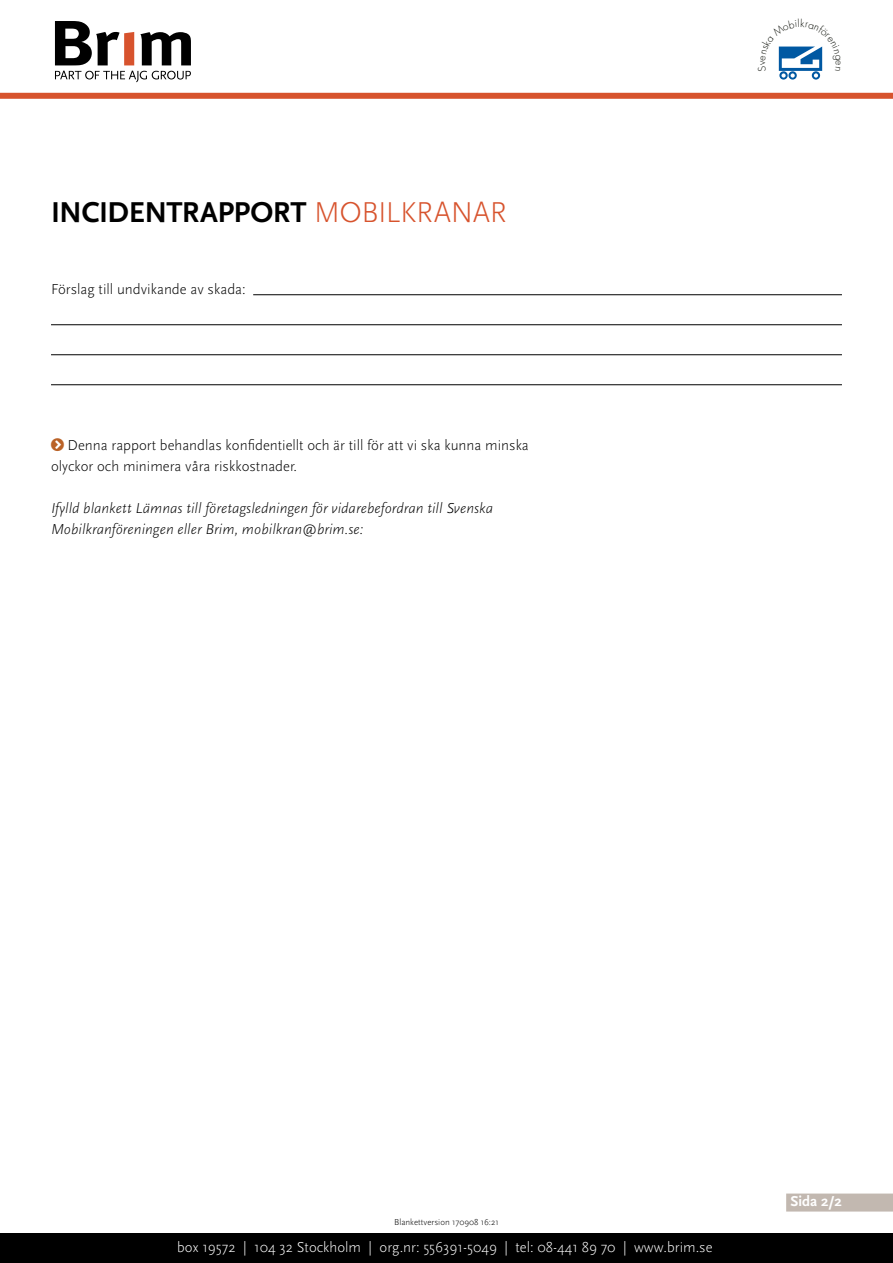
<style>
.page{position:relative;width:893px;height:1263px;background:#fff}
.page>*{position:absolute;margin:0;border:0;box-sizing:border-box;transform-origin:0 0}
.t1{font:700 30px "Scala Sans";letter-spacing:-.015em;color:#000}
.t2{font:300 15px/21px "Scala Sans";color:#000}
.t3{font:italic 300 15px/21px "Scala Sans";color:#000}
.t4{font:300 15px "Scala Sans";color:#fff}
.t5{font:700 15px "Scala Sans";color:#fff}
.t6{font:300 9px "Scala Sans";color:#000}
.s1{font-weight:300;color:#d7532d}
</style>
<div class="page">
<div style="left:0;top:1233px;width:893px;height:30px;background:#000"></div>
<div style="left:786px;top:1193px;width:107px;height:18px;background:#c2b8b0"></div>
<svg style="left:55px;top:21px;width:79px;height:44px"></svg>
<svg style="left:140px;top:32px;width:51px;height:33px"></svg>
<svg style="left:55px;top:71px;width:136px;height:11px"></svg>
<div style="left:0;top:93px;width:893px;height:6px;background:#d7532d"></div>
<hr style="left:253px;top:294px;width:589px;height:1px;background:#000">
<hr style="left:51px;top:324px;width:791px;height:1px;background:#000">
<hr style="left:51px;top:354px;width:791px;height:1px;background:#000">
<hr style="left:51px;top:384px;width:791px;height:1px;background:#000">
<svg style="left:778px;top:46px;width:45px;height:34px"></svg>
<h1 class="t1" style="left:51px;top:196px;width:457px">INCIDENTRAPPORT <span class="s1">MOBILKRANAR</span></h1>
<p class="t2" style="left:51px;top:279px;width:196px">Förslag till undvikande av skada:</p>
<p class="t2" style="left:51px;top:435px;width:479px;text-indent:17px">Denna rapport behandlas konfidentiellt och är till för att vi ska kunna minska olyckor och minimera våra riskkostnader.</p>
<p class="t3" style="left:51px;top:498px;width:444px">Ifylld blankett Lämnas till företagsledningen för vidarebefordran till Svenska<br>Mobilkranföreningen eller Brim, mobilkran@brim.se:</p>
<p class="t6" style="left:394px;top:1217px;width:106px">Blankettversion 170908 16:21</p>
<p class="t4" style="left:177px;top:1239px;width:537px">box 19572 | 104 32 Stockholm | org.nr: 556391-5049 | tel: 08-441 89 70 | www.brim.se</p>
<p class="t5" style="left:790px;top:1193px;width:53px">Sida 2/2</p>
</div>
